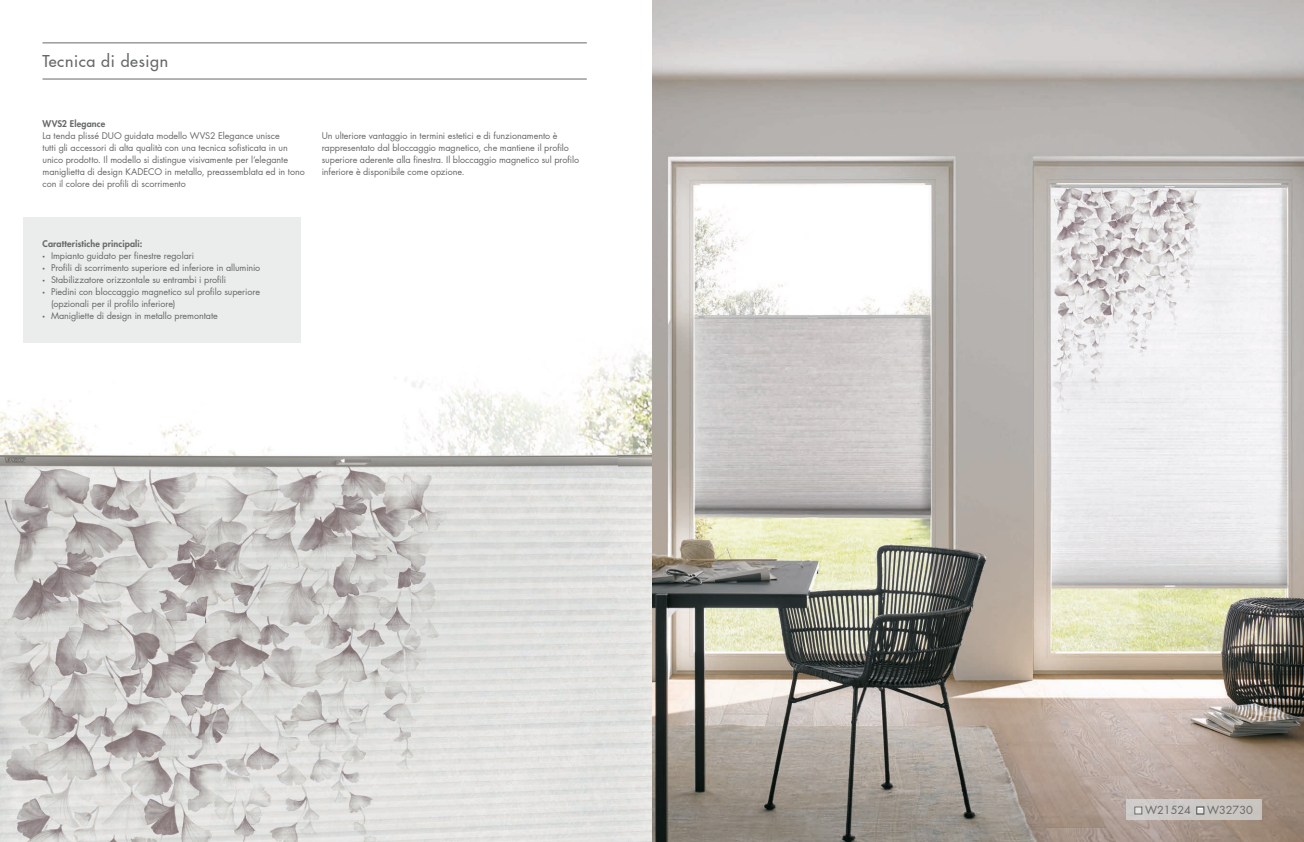
<style>
.page{position:relative;width:1304px;height:842px;background:#fff}
.page>*{position:absolute;margin:0;border:0;box-sizing:border-box;transform-origin:0 0}
.t1{font:500 16px "Futura LT Pro";letter-spacing:.04em;color:#676968}
.t2{font:11px "Futura LT Pro";color:#676968}
.t3{font:9px/12px "Futura LT Pro";letter-spacing:-.005em;color:#676968}
.t4{font:800 9px "Futura LT Pro";letter-spacing:.015em;color:#676968}
.s1{font-family:"Myriad Pro"}
</style>
<div class="page">
<img style="left:652px;top:0;width:652px;height:842px">
<img style="left:0;top:319px;width:652px;height:523px">
<svg style="left:43px;top:820px;width:18px;height:11px"></svg>
<hr style="left:43px;top:43px;width:544px;height:1px;background:#676968">
<hr style="left:43px;top:79px;width:544px;height:1px;background:#676968">
<div style="left:1126px;top:799px;width:135px;height:21px;background:#ccc8c4"></div>
<div style="left:23px;top:217px;width:277px;height:126px;background:#ebecec"></div>
<div style="left:1135px;top:807px;width:7px;height:7px;background:#e6e4e2"></div>
<div style="left:1135px;top:807px;width:7px;height:7px;border:1px solid #676968"></div>
<svg style="left:1198px;top:809px;width:4px;height:3px"></svg>
<div style="left:1196px;top:807px;width:8px;height:7px;border:1px solid #676968"></div>
<h1 class="t1" style="left:43px;top:49px;width:127px">Tecnica di design</h1>
<p class="t4" style="left:43px;top:116px;width:64px">WVS2 Elegance</p>
<p class="t3" style="left:43px;top:129px;width:264px">La tenda plissé DUO guidata modello WVS2 Elegance unisce<br>tutti gli accessori di alta qualità con una tecnica sofisticata in un unico prodotto. Il modello si distingue visivamente per l’elegante maniglietta di design KADECO in metallo, preassemblata ed in tono con il colore dei profili di scorrimento</p>
<p class="t3" style="left:322px;top:129px;width:259px">Un ulteriore vantaggio in termini estetici e di funzionamento è rappresentato dal bloccaggio magnetico, che mantiene il profilo superiore aderente alla finestra. Il bloccaggio magnetico sul profilo inferiore è disponibile come opzione.</p>
<p class="t4" style="left:43px;top:236px;width:101px">Caratteristiche principali:</p>
<p class="t3" style="left:43px;top:249px;width:153px"><span class="s1">•</span> Impianto guidato per finestre regolari</p>
<p class="t3" style="left:43px;top:261px;width:219px"><span class="s1">•</span> Profili di scorrimento superiore ed inferiore in alluminio</p>
<p class="t3" style="left:43px;top:273px;width:185px"><span class="s1">•</span> Stabilizzatore orizzontale su entrambi i profili</p>
<p class="t3" style="left:51px;top:285px;width:210px;text-indent:-9px"><span class="s1">•</span> Piedini con bloccaggio magnetico sul profilo superiore (opzionali per il profilo inferiore)</p>
<p class="t3" style="left:43px;top:309px;width:177px"><span class="s1">•</span> Manigliette di design in metallo premontate</p>
<p class="t2" style="left:1145px;top:803px;width:47px">W21524</p>
<p class="t2" style="left:1207px;top:803px;width:47px">W32730</p>
</div>
